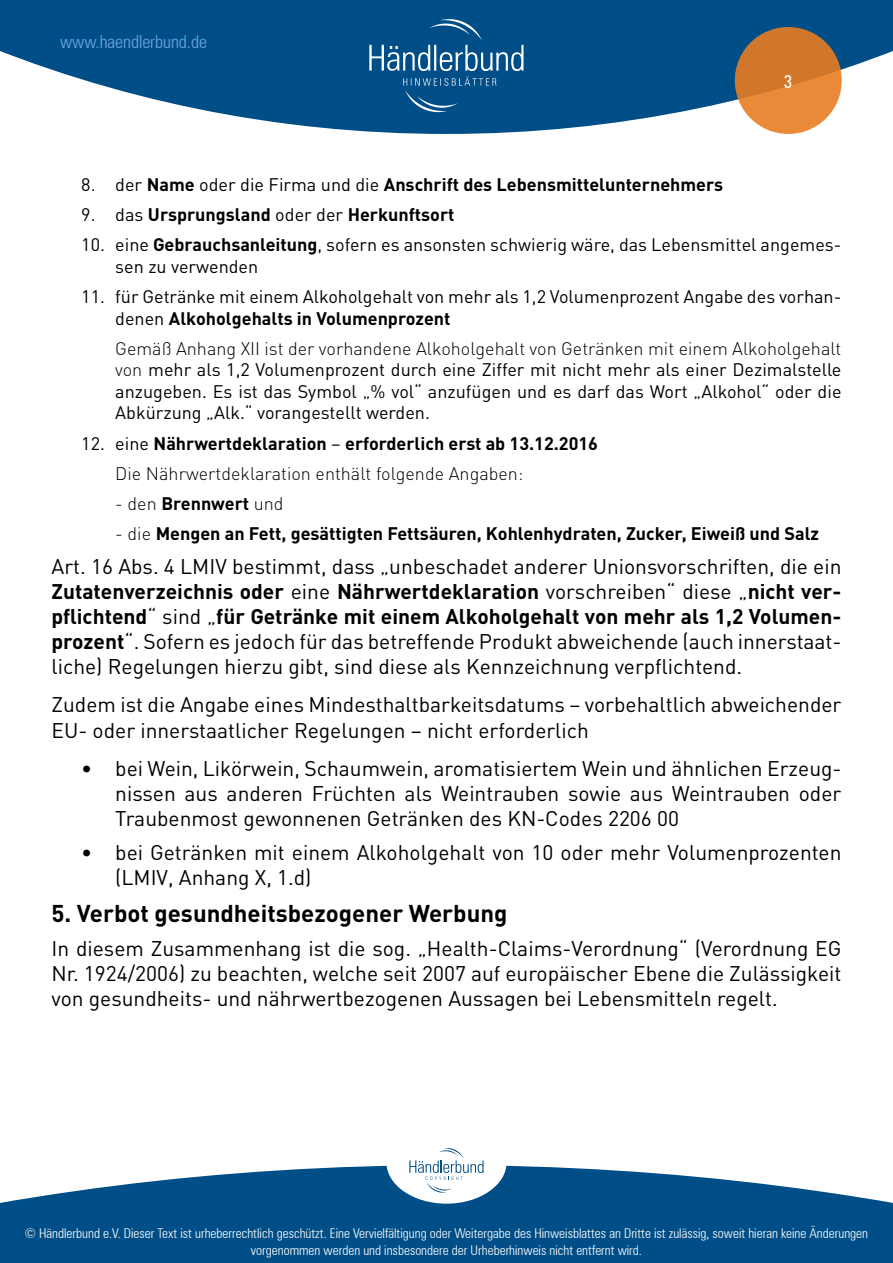
<style>
.page{position:relative;width:893px;height:1263px;background:#fff}
.page>*{position:absolute;margin:0;border:0;box-sizing:border-box;transform-origin:0 0}
.t1{font:700 24px "DIN Pro";color:#000}
.t2{font:21px/25.2px "DIN Pro";color:#000;text-align:justify}
.t3{font:18px/21.6px "DIN Pro";color:#000}
.t4{font:700 18px/30.2px "DIN Pro";color:#000}
.t5{font:300 condensed 18px "Zurich BT";color:#6ea8dc}
.t6{font:condensed 18px "Zurich BT";color:#fff}
.t7{font:300 condensed 13.5px/16.2px "Zurich BT";color:#fff;text-align:center}
.s1{font-weight:400}
.s2{font-weight:700}
.s3{font-weight:300}
</style>
<div class="page">
<svg style="left:0;top:0;width:893px;height:134px;fill:#004e87"></svg>
<svg style="left:0;top:1165px;width:893px;height:98px;background:#226597"></svg>
<svg style="left:735px;top:27px;width:107px;height:107px;background:#da7f31"></svg>
<svg style="left:369px;top:19px;width:155px;height:93px;background:#1a6093"></svg>
<div style="left:386px;top:1120px;width:121px;height:84px;background:#fff;border-radius:50%"></div>
<svg style="left:409px;top:1148px;width:75px;height:45px"></svg>
<p class="t5" style="left:60px;top:30px;width:149px">www.haendlerbund.de</p>
<p class="t6" style="left:784px;top:71px;width:10px">3</p>
<p class="t4" style="left:81px;top:169px;width:643px"><span class="s1">8. der</span> Name <span class="s1">oder die Firma und die</span> Anschrift des Lebensmittelunternehmers</p>
<p class="t4" style="left:81px;top:199px;width:375px"><span class="s1">9. das</span> Ursprungsland <span class="s1">oder der</span> Herkunftsort</p>
<p class="t3" style="left:115px;top:233px;width:728px;text-indent:-34px">10. eine <span class="s2">Gebrauchsanleitung</span>, sofern es ansonsten schwierig wäre, das Lebensmittel angemes&shy;sen zu verwenden</p>
<p class="t3" style="left:115px;top:285px;width:728px;text-indent:-34px">11. für Getränke mit einem Alkoholgehalt von mehr als 1,2 Volumenprozent Angabe des vorhan&shy;denen <span class="s2">Alkoholgehalts in Volumenprozent</span></p>
<p class="t3" style="left:115px;top:337px;width:728px;text-align:justify"><span class="s3">Gemäß Anhang XII ist der vorhandene Alkoholgehalt von Getränken mit einem Alkoholgehalt von</span> mehr als 1,2 Volumenprozent durch eine Ziffer mit nicht mehr als einer Dezimalstelle anzugeben. Es ist das Symbol „% vol“ anzufügen und es darf das Wort „Alkohol“ oder die Abkürzung „Alk.“ vorangestellt werden.</p>
<p class="t4" style="left:115px;top:427px;width:484px;text-indent:-34px"><span class="s1">12. eine</span> Nährwertdeklaration <span class="s1">–</span> erforderlich erst ab 13.12.2016<br><span class="s3">Die Nährwertdeklaration enthält folgende Angaben:</span></p>
<p class="t4" style="left:115px;top:487px;width:170px"><span class="s3">- den</span> Brennwert <span class="s3">und</span></p>
<p class="t4" style="left:115px;top:518px;width:705px"><span class="s3">- die</span> Mengen an Fett, gesättigten Fettsäuren, Kohlenhydraten, Zucker, Eiweiß und Salz</p>
<p class="t2" style="left:52px;top:553px;width:791px">Art. 16 Abs. 4 LMIV bestimmt, dass „unbeschadet anderer Unionsvorschriften, die ein <span class="s2">Zutatenverzeichnis oder</span> eine <span class="s2">Nährwertdeklaration</span> vorschreiben“ diese „<span class="s2">nicht ver&shy;pflichtend</span>“ sind „<span class="s2">für Getränke mit einem Alkoholgehalt von mehr als 1,2 Volumen&shy;prozent</span>“. Sofern es jedoch für das betreffende Produkt abweichende (auch innerstaat&shy;liche) Regelungen hierzu gibt, sind diese als Kennzeichnung verpflichtend.</p>
<p class="t2" style="left:52px;top:691px;width:791px">Zudem ist die Angabe eines Mindesthaltbarkeitsdatums – vorbehaltlich abweichender<br>EU- oder innerstaatlicher Regelungen – nicht erforderlich</p>
<p class="t2" style="left:115px;top:754px;width:728px;text-indent:-34px">• bei Wein, Likörwein, Schaumwein, aromatisiertem Wein und ähnlichen Erzeug&shy;nissen aus anderen Früchten als Weintrauben sowie aus Weintrauben oder Traubenmost gewonnenen Getränken des KN-Codes 2206 00</p>
<p class="t2" style="left:115px;top:839px;width:728px;text-indent:-34px">• bei Getränken mit einem Alkoholgehalt von 10 oder mehr Volumenprozenten (LMIV, Anhang X, 1.d)</p>
<p class="t1" style="left:52px;top:897px;width:457px">5. Verbot gesundheitsbezogener Werbung</p>
<p class="t2" style="left:52px;top:935px;width:791px">In diesem Zusammenhang ist die sog. „Health-Claims-Verordnung“ (Verordnung EG Nr. 1924/2006) zu beachten, welche seit 2007 auf europäischer Ebene die Zulässigkeit von gesundheits- und nährwertbezogenen Aussagen bei Lebensmitteln regelt.</p>
<p class="t7" style="left:25px;top:1225px;width:845px">© Händlerbund e.V. Dieser Text ist urheberrechtlich geschützt. Eine Vervielfältigung oder Weitergabe des Hinweisblattes an Dritte ist zulässig, soweit hieran keine Änderungen vorgenommen werden und insbesondere der Urheberhinweis nicht entfernt wird.</p>
</div>
